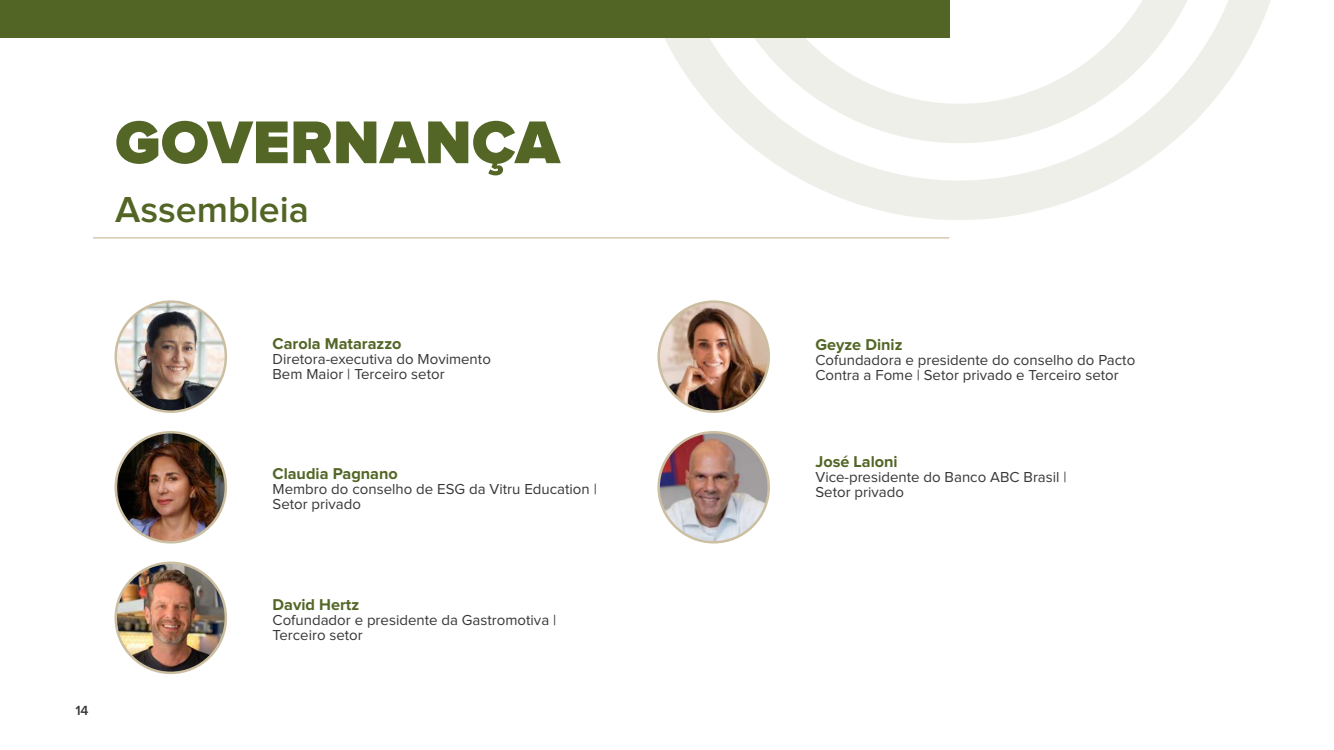
<style>
.page{position:relative;width:1334px;height:750px;background:#fff}
.page>*{position:absolute;margin:0;border:0;box-sizing:border-box;transform-origin:0 0}
.t1{font:900 62.5px "Proxima Nova";letter-spacing:.005em;color:#536626}
.t2{font:600 37.5px "Proxima Nova";color:#526525}
.t3{font:700 16.25px "Proxima Nova";color:#536626}
.t4{font:15px/15px "Proxima Nova";color:#373737}
.t5{font:600 13.75px "Proxima Nova";color:#383838}
</style>
<div class="page">
<svg style="left:628px;top:0;width:643px;height:220px"></svg>
<img style="left:116px;top:302px;width:110px;height:110px;border-radius:55px">
<div style="left:114px;top:300px;width:113px;height:113px;border:2px solid #ccbfa1;border-radius:50%"></div>
<img style="left:659px;top:302px;width:110px;height:110px;border-radius:55px">
<div style="left:657px;top:300px;width:113px;height:113px;border:2px solid #ccbfa1;border-radius:50%"></div>
<img style="left:116px;top:432px;width:110px;height:110px;border-radius:55px">
<div style="left:114px;top:431px;width:113px;height:113px;border:2px solid #ccbfa1;border-radius:50%"></div>
<img style="left:659px;top:432px;width:110px;height:110px;border-radius:55px">
<div style="left:657px;top:431px;width:113px;height:113px;border:2px solid #ccbfa1;border-radius:50%"></div>
<img style="left:116px;top:563px;width:110px;height:110px;border-radius:55px">
<div style="left:114px;top:562px;width:113px;height:112px;border:2px solid #ccbfa1;border-radius:50%"></div>
<hr style="left:93px;top:237px;width:856px;height:2px;background:#ccbfa1">
<div style="left:0;top:0;width:949px;height:37px;background:#526525"></div>
<h1 class="t1" style="left:115px;top:114px;width:446px">GOVERNANÇA</h1>
<h2 class="t2" style="left:115px;top:193px;width:195px">Assembleia</h2>
<p class="t5" style="left:75px;top:704px;width:15px">14</p>
<p class="t3" style="left:272px;top:336px;width:130px">Carola Matarazzo</p>
<p class="t4" style="left:272px;top:352px;width:220px">Diretora-executiva do Movimento<br>Bem Maior | Terceiro setor</p>
<p class="t3" style="left:272px;top:466px;width:127px">Claudia Pagnano</p>
<p class="t4" style="left:272px;top:482px;width:326px">Membro do conselho de ESG da Vitru Education |<br>Setor privado</p>
<p class="t3" style="left:272px;top:597px;width:88px">David Hertz</p>
<p class="t4" style="left:272px;top:613px;width:285px">Cofundador e presidente da Gastromotiva |<br>Terceiro setor</p>
<p class="t3" style="left:815px;top:337px;width:89px">Geyze Diniz</p>
<p class="t4" style="left:815px;top:353px;width:321px">Cofundadora e presidente do conselho do Pacto<br>Contra a Fome | Setor privado e Terceiro setor</p>
<p class="t3" style="left:815px;top:454px;width:84px">José Laloni</p>
<p class="t4" style="left:815px;top:470px;width:253px">Vice-presidente do Banco ABC Brasil |<br>Setor privado</p>
</div>
